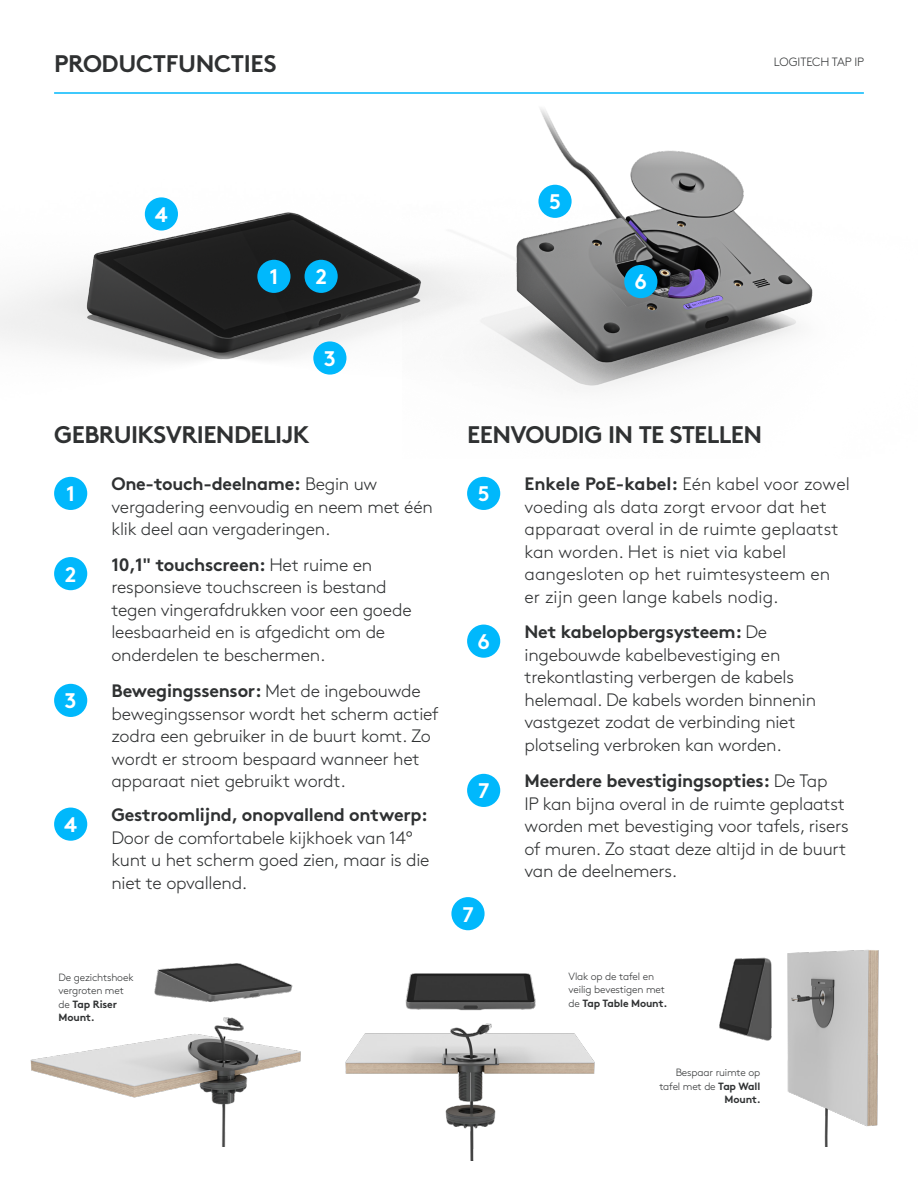
<style>
.page{position:relative;width:918px;height:1188px;background:#fff}
.page>*{position:absolute;margin:0;border:0;box-sizing:border-box;transform-origin:0 0}
.t1{font:700 24px "Brown Pro";letter-spacing:-.025em;color:#2f3132}
.t2{font:700 21.15px "Brown Pro";color:#fff}
.Body_copy{font:300 18px/22.5px "Brown Pro";letter-spacing:-.015em;color:#2f3132}
.t3{font:300 12px "Brown Pro";letter-spacing:-.005em;color:#2f3132}
.Body_copy-2{font:300 10.5px/13.5px "Brown Pro";letter-spacing:-.015em;color:#2f3132}
.s1{font-weight:700}
</style>
<div class="page">
<img style="left:384px;top:929px;width:211px;height:232px">
<img style="left:578px;top:150px;width:235px;height:238px">
<img style="left:0;top:108px;width:578px;height:369px">
<hr style="left:54px;top:92px;width:810px;height:2px;background:#00b8fc">
<div style="left:257px;top:260px;width:34px;height:33px;background:#00b8fc;border-radius:50%"></div>
<div style="left:305px;top:260px;width:33px;height:33px;background:#00b8fc;border-radius:50%"></div>
<div style="left:313px;top:341px;width:33px;height:34px;background:#00b8fc;border-radius:50%"></div>
<div style="left:145px;top:197px;width:33px;height:34px;background:#00b8fc;border-radius:50%"></div>
<div style="left:538px;top:185px;width:34px;height:33px;background:#00b8fc;border-radius:50%"></div>
<div style="left:54px;top:477px;width:33px;height:33px;background:#00b8fc;border-radius:50%"></div>
<div style="left:467px;top:477px;width:33px;height:33px;background:#00b8fc;border-radius:50%"></div>
<div style="left:467px;top:625px;width:33px;height:33px;background:#00b8fc;border-radius:50%"></div>
<div style="left:467px;top:774px;width:33px;height:33px;background:#00b8fc;border-radius:50%"></div>
<div style="left:54px;top:557px;width:33px;height:33px;background:#00b8fc;border-radius:50%"></div>
<div style="left:54px;top:684px;width:33px;height:33px;background:#00b8fc;border-radius:50%"></div>
<div style="left:54px;top:808px;width:33px;height:33px;background:#00b8fc;border-radius:50%"></div>
<div style="left:624px;top:265px;width:33px;height:33px;background:#00b8fc;border-radius:50%"></div>
<img style="left:30px;top:963px;width:354px;height:183px">
<div style="left:451px;top:897px;width:34px;height:33px;background:#00b8fc;border-radius:50%"></div>
<img style="left:719px;top:950px;width:160px;height:196px">
<h2 class="t1" style="left:54px;top:44px;width:224px">PRODUCTFUNCTIES</h2>
<h6 class="t3" style="left:774px;top:53px;width:92px">LOGITECH TAP IP</h6>
<p class="t2" style="left:155px;top:197px;width:14px">4</p>
<p class="t2" style="left:269px;top:260px;width:10px">1</p>
<p class="t2" style="left:315px;top:260px;width:13px">2</p>
<p class="t2" style="left:324px;top:341px;width:14px">3</p>
<p class="t2" style="left:549px;top:185px;width:13px">5</p>
<p class="t2" style="left:635px;top:265px;width:14px">6</p>
<p class="t1" style="left:54px;top:415px;width:257px">GEBRUIKSVRIENDELIJK</p>
<p class="t1" style="left:467px;top:415px;width:296px">EENVOUDIG IN TE STELLEN</p>
<p class="t2" style="left:66px;top:477px;width:10px">1</p>
<p class="Body_copy" style="left:111px;top:472px;width:323px"><span class="s1">One-touch-deelname:</span> Begin uw vergadering eenvoudig en neem met één klik deel aan vergaderingen.</p>
<p class="t2" style="left:478px;top:477px;width:13px">5</p>
<p class="Body_copy" style="left:525px;top:472px;width:327px"><span class="s1">Enkele PoE-kabel:</span> Eén kabel voor zowel voeding als data zorgt ervoor dat het apparaat overal in de ruimte geplaatst kan worden. Het is niet via kabel aangesloten op het ruimtesysteem en er zijn geen lange kabels nodig.</p>
<p class="t2" style="left:477px;top:625px;width:14px">6</p>
<p class="Body_copy" style="left:525px;top:619px;width:293px"><span class="s1">Net kabelopbergsysteem:</span> De ingebouwde kabelbevestiging en trekontlasting verbergen de kabels helemaal. De kabels worden binnenin vastgezet zodat de verbinding niet plotseling verbroken kan worden.</p>
<p class="t2" style="left:478px;top:774px;width:13px">7</p>
<p class="Body_copy" style="left:525px;top:769px;width:326px"><span class="s1">Meerdere bevestigingsopties:</span> De Tap<br>IP kan bijna overal in de ruimte geplaatst worden met bevestiging voor tafels, risers of muren. Zo staat deze altijd in de buurt van de deelnemers.</p>
<p class="t2" style="left:65px;top:557px;width:13px">2</p>
<p class="Body_copy" style="left:111px;top:552px;width:302px"><span class="s1">10,1" touchscreen:</span> Het ruime en responsieve touchscreen is bestand tegen vingerafdrukken voor een goede leesbaarheid en is afgedicht om de onderdelen te beschermen.</p>
<p class="t2" style="left:65px;top:684px;width:14px">3</p>
<p class="Body_copy" style="left:111px;top:679px;width:329px"><span class="s1">Bewegingssensor:</span> Met de ingebouwde bewegingssensor wordt het scherm actief zodra een gebruiker in de buurt komt. Zo wordt er stroom bespaard wanneer het apparaat niet gebruikt wordt.</p>
<p class="t2" style="left:64px;top:808px;width:14px">4</p>
<p class="Body_copy" style="left:111px;top:802px;width:320px"><span class="s1">Gestroomlijnd, onopvallend ontwerp:<br></span>Door de comfortabele kijkhoek van 14° kunt u het scherm goed zien, maar is die niet te opvallend.</p>
<p class="t2" style="left:462px;top:897px;width:13px">7</p>
<p class="Body_copy-2" style="left:59px;top:969px;width:77px">De gezichtshoek vergroten met de <span class="s1">Tap Riser<br>Mount.</span></p>
<p class="Body_copy-2" style="left:569px;top:969px;width:100px">Vlak op de tafel en veilig bevestigen met de <span class="s1">Tap Table Mount.</span></p>
<p class="Body_copy-2" style="left:659px;top:1065px;width:103px;text-align:right">Bespaar ruimte op tafel met de <span class="s1">Tap Wall<br>Mount.</span></p>
</div>
